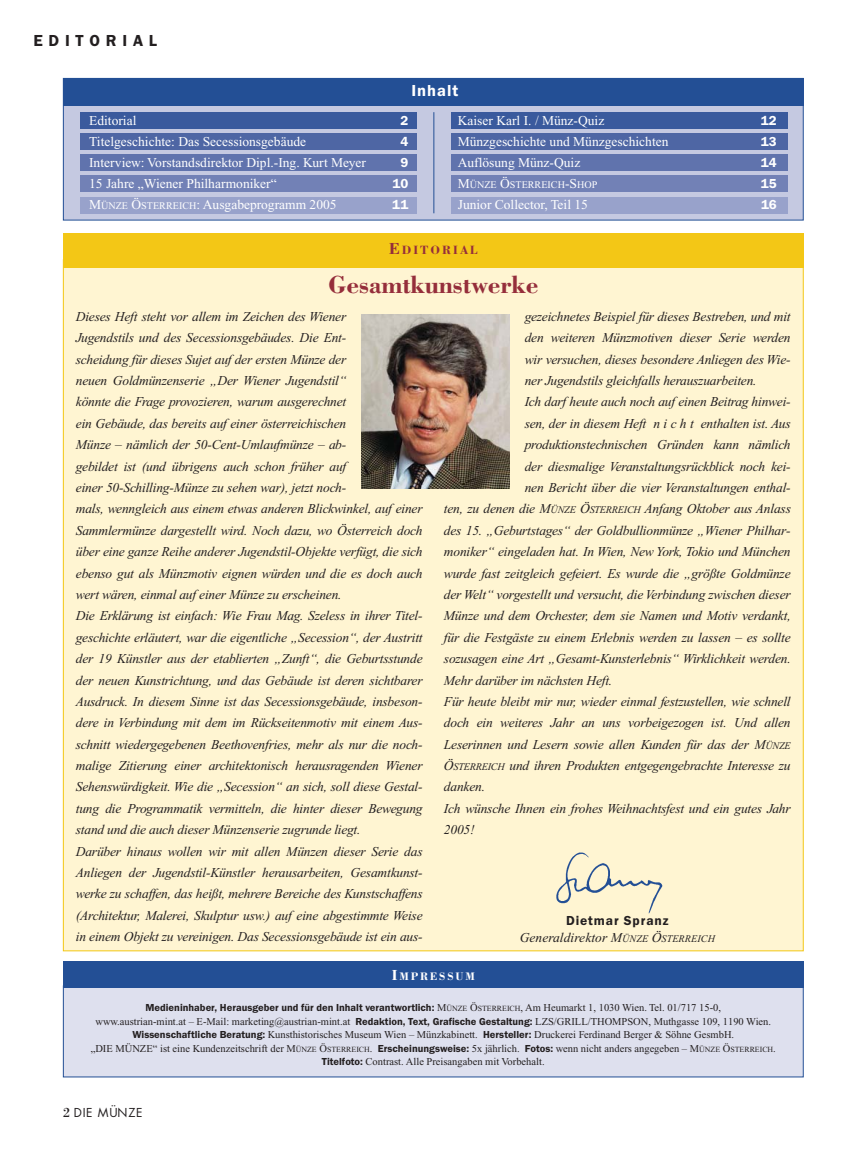
<style>
.page{position:relative;width:851px;height:1149px;background:#fff}
.page>*{position:absolute;margin:0;border:0;box-sizing:border-box;transform-origin:0 0}
.t1{font:700 25.5px "Bodoni";letter-spacing:-.005em;color:#952e3b}
.t2{font:600 16.5px "Franklin Gothic Itc T";letter-spacing:.35em;color:#231f20}
.t3{font:600 16.5px "Franklin Gothic Itc T";letter-spacing:.06em;color:#fff}
.t4{font:italic 13.5px/21.3px "Times New Roman";letter-spacing:-.015em;color:#231f20}
.t5{font:13.5px "Times New Roman";color:#fff}
.t6{font:italic 13.5px "Times New Roman";letter-spacing:.005em;color:#231f20}
.t7{font:600 13.5px "Franklin Gothic Itc T";letter-spacing:.01em;color:#fff}
.t8{font:600 13.5px "Franklin Gothic Itc T";letter-spacing:.065em;color:#231f20}
.t9{font:700 12.3px "Bodoni";letter-spacing:.165em;color:#952e3b}
.t10{font:12px "Futura";letter-spacing:.06em;color:#231f20}
.t11{font:700 11.25px "Bodoni";letter-spacing:.165em;color:#fff}
.t12{font:10.5px/13.5px "Times New Roman";color:#231f20;text-align:center}
.t13{font:600 10.5px "Franklin Gothic Itc T";color:#231f20}
.t14{font:10.2px "Times New Roman";color:#fff}
.s1{font-size:10.2px}
.s2{font-size:13.5px}
.s3{font-size:16.5px}
.s4{font-size:15px}
.s5{font-family:"Times New Roman";font-weight:400}
.s6{font-family:"Times New Roman";font-weight:400;font-size:7.8px}
.s7{font-family:"Franklin Gothic Itc T";font-weight:600}
.s8{font-size:7.8px}
.s9{font-family:"Bodoni";font-size:14.25px}
</style>
<div class="page">
<div style="left:63px;top:78px;width:740px;height:142px;background:#c5c9e1"></div>
<div style="left:63px;top:78px;width:740px;height:28px;background:#234f95"></div>
<div style="left:63px;top:260px;width:740px;height:690px;background:#fff5d2"></div>
<div style="left:80px;top:112px;width:336px;height:17px;background:#3a5a9d"></div>
<div style="left:80px;top:133px;width:336px;height:17px;background:#4e66a4"></div>
<div style="left:80px;top:154px;width:336px;height:17px;background:#6073ad"></div>
<div style="left:80px;top:175px;width:336px;height:17px;background:#7281b6"></div>
<div style="left:80px;top:197px;width:336px;height:16px;background:#98a2cb"></div>
<div style="left:451px;top:197px;width:336px;height:16px;background:#98a2cb"></div>
<div style="left:451px;top:112px;width:336px;height:17px;background:#3a5a9d"></div>
<div style="left:451px;top:133px;width:336px;height:17px;background:#4e66a4"></div>
<div style="left:451px;top:154px;width:336px;height:17px;background:#6073ad"></div>
<div style="left:451px;top:175px;width:336px;height:17px;background:#7281b6"></div>
<hr style="left:433px;top:112px;width:1px;height:101px;background:#234f95">
<img style="left:556px;top:852px;width:107px;height:62px">
<div style="left:63px;top:985px;width:740px;height:91px;background:#dee0ee"></div>
<div style="left:63px;top:960px;width:740px;height:27px;background:#234f95"></div>
<div style="left:63px;top:234px;width:740px;height:34px;background:#f3c716"></div>
<img style="left:361px;top:314px;width:148px;height:174px">
<p class="t2" style="left:33px;top:34px;width:125px">EDITORIAL</p>
<p class="t3" style="left:411px;top:84px;width:48px">Inhalt</p>
<p class="t5" style="left:89px;top:115px;width:49px">Editorial</p>
<p class="t7" style="left:400px;top:115px;width:9px">2</p>
<p class="t5" style="left:89px;top:136px;width:218px">Titelgeschichte: Das Secessionsgebäude</p>
<p class="t7" style="left:400px;top:136px;width:9px">4</p>
<p class="t5" style="left:89px;top:157px;width:278px">Interview: Vorstandsdirektor Dipl.-Ing. Kurt Meyer</p>
<p class="t7" style="left:400px;top:157px;width:9px">9</p>
<p class="t5" style="left:89px;top:178px;width:189px">15 Jahre „Wiener Philharmoniker“</p>
<p class="t7" style="left:392px;top:178px;width:17px">10</p>
<p class="t5" style="left:89px;top:199px;width:249px">M<span class="s1">ÜNZE</span> Ö<span class="s1">STERREICH</span>: Ausgabeprogramm 2005</p>
<p class="t7" style="left:392px;top:199px;width:18px">11</p>
<p class="t5" style="left:457px;top:115px;width:148px">Kaiser Karl I. / Münz-Quiz</p>
<p class="t7" style="left:760px;top:115px;width:18px">12</p>
<p class="t5" style="left:457px;top:136px;width:212px">Münzgeschichte und Münzgeschichten</p>
<p class="t7" style="left:760px;top:136px;width:18px">13</p>
<p class="t5" style="left:457px;top:157px;width:124px">Auflösung Münz-Quiz</p>
<p class="t7" style="left:760px;top:157px;width:18px">14</p>
<p class="t14" style="left:457px;top:181px;width:141px"><span class="s2">M</span>ÜNZE <span class="s2">Ö</span>STERREICH<span class="s2">-S</span>HOP</p>
<p class="t7" style="left:760px;top:178px;width:17px">15</p>
<p class="t5" style="left:457px;top:199px;width:132px">Junior Collector, Teil 15</p>
<p class="t7" style="left:761px;top:199px;width:17px">16</p>
<p class="t9" style="left:388px;top:245px;width:91px"><span class="s3">E</span>DITORIAL</p>
<h1 class="t1" style="left:328px;top:276px;width:212px">Gesamtkunstwerke</h1>
<p class="t4" style="left:76px;top:307px;width:348px">Dieses Heft steht vor allem im Zeichen des Wiener<br>Jugendstils und des Secessionsgebäudes. Die Ent-<br>scheidung für dieses Sujet auf der ersten Münze der<br>neuen Goldmünzenserie „Der Wiener Jugendstil“<br>könnte die Frage provozieren, warum ausgerechnet<br>ein Gebäude, das bereits auf einer österreichischen<br>Münze – nämlich der 50-Cent-Umlaufmünze – ab-<br>gebildet ist (und übrigens auch schon früher auf<br>einer 50-Schilling-Münze zu sehen war), jetzt noch-<br>mals, wenngleich aus einem etwas anderen Blickwinkel, auf einer Sammlermünze dargestellt wird. Noch dazu, wo Österreich doch über eine ganze Reihe anderer Jugendstil-Objekte verfügt, die sich ebenso gut als Münzmotiv eignen würden und die es doch auch wert wären, einmal auf einer Münze zu erscheinen.<br>Die Erklärung ist einfach: Wie Frau Mag. Szeless in ihrer Titel&shy;geschichte erläutert, war die eigentliche „Secession“, der Austritt der 19 Künstler aus der etablierten „Zunft“, die Geburtsstunde der neuen Kunstrichtung, und das Gebäude ist deren sichtbarer Ausdruck. In diesem Sinne ist das Secessionsgebäude, insbeson&shy;dere in Verbindung mit dem im Rückseitenmotiv mit einem Aus&shy;schnitt wiedergegebenen Beethovenfries, mehr als nur die noch&shy;malige Zitierung einer architektonisch herausragenden Wiener Sehenswürdigkeit. Wie die „Secession“ an sich, soll diese Gestal&shy;tung die Programmatik vermitteln, die hinter dieser Bewegung stand und die auch dieser Münzenserie zugrunde liegt.<br>Darüber hinaus wollen wir mit allen Münzen dieser Serie das Anliegen der Jugendstil-Künstler herausarbeiten, Gesamtkunst&shy;werke zu schaffen, das heißt, mehrere Bereiche des Kunstschaffens (Architektur, Malerei, Skulptur usw.) auf eine abgestimmte Weise in einem Objekt zu vereinigen. Das Secessionsgebäude ist ein aus-</p>
<p class="t4" style="left:524px;top:307px;width:267px">gezeichnetes Beispiel für dieses Bestreben, und mit</p>
<p class="t4" style="left:524px;top:328px;width:267px">den weiteren Münzmotiven dieser Serie werden</p>
<p class="t4" style="left:524px;top:349px;width:267px">wir versuchen, dieses besondere Anliegen des Wie-</p>
<p class="t4" style="left:524px;top:371px;width:233px">ner Jugendstils gleichfalls herauszuarbeiten.</p>
<p class="t4" style="left:524px;top:392px;width:267px">Ich darf heute auch noch auf einen Beitrag hinwei-</p>
<p class="t4" style="left:524px;top:414px;width:267px">sen, der in diesem Heft n i c h t enthalten ist. Aus</p>
<p class="t4" style="left:524px;top:435px;width:267px">produktionstechnischen Gründen kann nämlich</p>
<p class="t4" style="left:524px;top:456px;width:267px">der diesmalige Veranstaltungsrückblick noch kei-</p>
<p class="t4" style="left:524px;top:478px;width:267px">nen Bericht über die vier Veranstaltungen enthal-</p>
<p class="t4" style="left:444px;top:499px;width:348px">ten, zu denen die M<span class="s1">ÜNZE</span> Ö<span class="s1">STERREICH</span> Anfang Oktober aus Anlass</p>
<p class="t4" style="left:444px;top:520px;width:348px">des 15. „Geburtstages“ der Goldbullionmünze „Wiener Philhar-</p>
<p class="t4" style="left:444px;top:542px;width:348px">moniker“ eingeladen hat. In Wien, New York, Tokio und München</p>
<p class="t4" style="left:444px;top:563px;width:348px">wurde fast zeitgleich gefeiert. Es wurde die „größte Goldmünze</p>
<p class="t4" style="left:444px;top:585px;width:348px">der Welt“ vorgestellt und versucht, die Verbindung zwischen dieser</p>
<p class="t4" style="left:444px;top:606px;width:348px">Münze und dem Orchester, dem sie Namen und Motiv verdankt,</p>
<p class="t4" style="left:444px;top:627px;width:348px">für die Festgäste zu einem Erlebnis werden zu lassen – es sollte</p>
<p class="t4" style="left:444px;top:649px;width:348px">sozusagen eine Art „Gesamt-Kunsterlebnis“ Wirklichkeit werden.</p>
<p class="t4" style="left:444px;top:670px;width:170px">Mehr darüber im nächsten Heft.</p>
<p class="t4" style="left:444px;top:691px;width:348px">Für heute bleibt mir nur, wieder einmal festzustellen, wie schnell</p>
<p class="t4" style="left:444px;top:713px;width:348px">doch ein weiteres Jahr an uns vorbeigezogen ist. Und allen</p>
<p class="t4" style="left:444px;top:734px;width:348px">Leserinnen und Lesern sowie allen Kunden für das der M<span class="s1">ÜNZE</span></p>
<p class="t4" style="left:444px;top:756px;width:348px">Ö<span class="s1">STERREICH</span> und ihren Produkten entgegengebrachte Interesse zu</p>
<p class="t4" style="left:444px;top:777px;width:43px">danken.</p>
<p class="t4" style="left:444px;top:798px;width:348px">Ich wünsche Ihnen ein frohes Weihnachtsfest und ein gutes Jahr</p>
<p class="t4" style="left:444px;top:820px;width:32px">2005!</p>
<p class="t8" style="left:566px;top:915px;width:104px">Dietmar Spranz</p>
<p class="t6" style="left:519px;top:931px;width:197px">Generaldirektor M<span class="s1">ÜNZE</span> Ö<span class="s1">STERREICH</span></p>
<p class="t11" style="left:392px;top:971px;width:84px"><span class="s4">I</span>MPRESSUM</p>
<p class="t13" style="left:145px;top:1003px;width:577px">Medieninhaber, Herausgeber und für den Inhalt verantwortlich: <span class="s5">M</span><span class="s6">ÜNZE</span> <span class="s5">Ö</span><span class="s6">STERREICH</span><span class="s5">, Am Heumarkt 1, 1030 Wien. Tel. 01/717 15-0,</span></p>
<p class="t12" style="left:91px;top:1015px;width:686px">www.austrian-mint.at – E-Mail: marketing@austrian-mint.at <span class="s7">Redaktion, Text, Grafische Gestaltung:</span> LZS/GRILL/THOMPSON, Muthgasse 109, 1190 Wien.<br><span class="s7">Wissenschaftliche Beratung:</span> Kunsthistorisches Museum Wien – Münzkabinett. <span class="s7">Hersteller:</span> Druckerei Ferdinand Berger &amp; Söhne GesmbH.<br>„DIE MÜNZE“ ist eine Kundenzeitschrift der M<span class="s8">ÜNZE</span> Ö<span class="s8">STERREICH</span>. <span class="s7">Erscheinungsweise:</span> 5x jährlich. <span class="s7">Fotos:</span> wenn nicht anders angegeben – M<span class="s8">ÜNZE</span> Ö<span class="s8">STERREICH</span>.<br><span class="s7">Titelfoto:</span> Contrast. Alle Preisangaben mit Vorbehalt.</p>
<p class="t10" style="left:63px;top:1106px;width:81px"><span class="s9">2</span> DIE MÜNZE</p>
</div>
